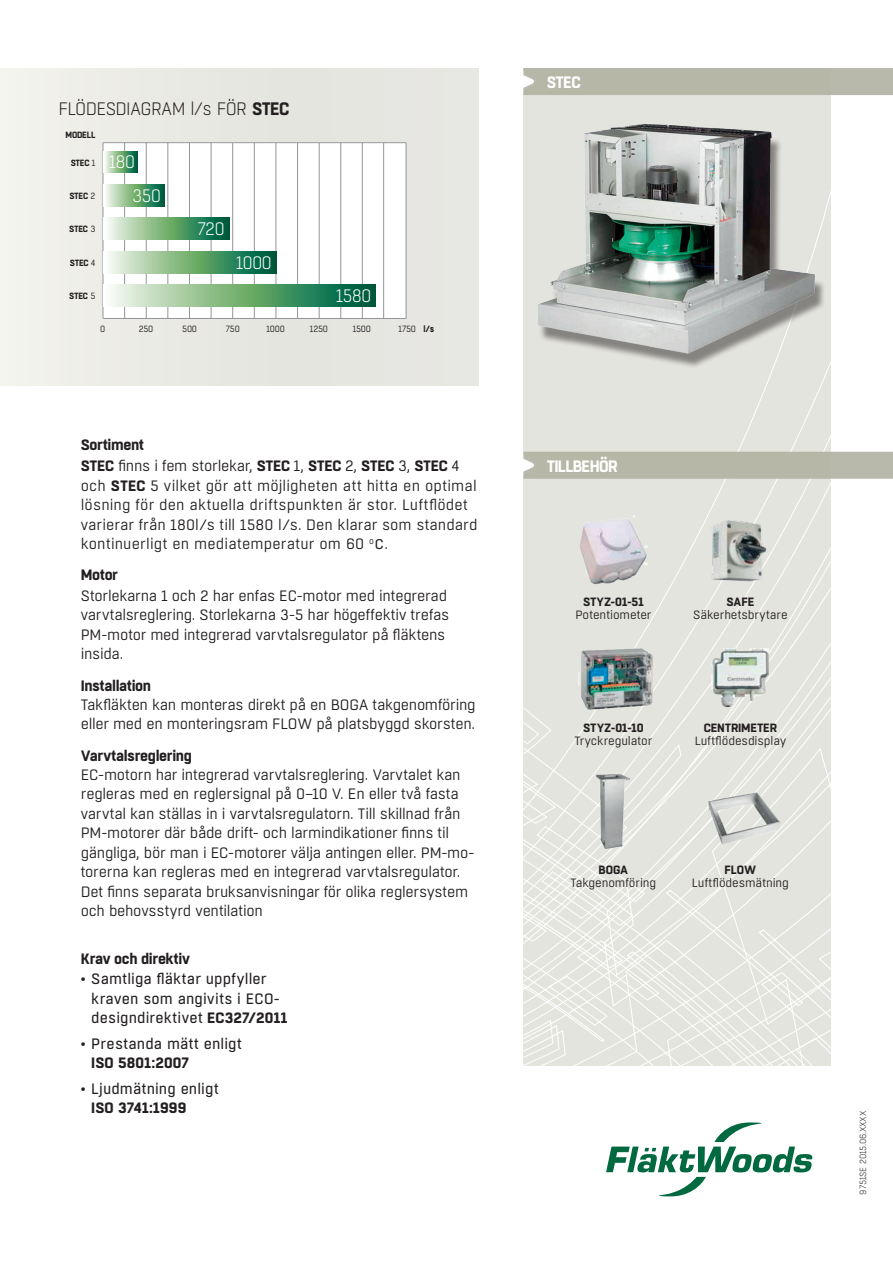
<style>
.page{position:relative;width:893px;height:1263px;background:#fff}
.page>*{position:absolute;margin:0;border:0;box-sizing:border-box;transform-origin:0 0}
.t1{font:300 18px "Boxed";letter-spacing:-.04em;color:#231f20;scale:.95 1}
.t2{font:300 18px/33.3px "Boxed";letter-spacing:-.05em;color:#fff;scale:.95 1}
.t3{font:700 16.5px "Boxed";letter-spacing:-.04em;color:#fff;scale:.95 1}
.t4{font:15px/19.5px "Boxed";letter-spacing:-.02em;color:#231f20}
.t5{font:15px/19.8px "Boxed";letter-spacing:.01em;color:#231f20}
.t6{font:15px/19.2px "Boxed";letter-spacing:.005em;color:#231f20}
.t7{font:700 15px "Boxed";letter-spacing:-.015em;color:#231f20}
.t8{font:700 15px "Boxed";letter-spacing:.01em;color:#231f20}
.t9{font:12px "Boxed";letter-spacing:-.01em;color:#231f20}
.t10{font:700 12px "Boxed";letter-spacing:-.01em;color:#231f20}
.t11{font:700 9px "Boxed";letter-spacing:-.03em;color:#231f20;scale:.95 1}
.t12{font:9px "Boxed";letter-spacing:-.03em;color:#231f20;scale:.95 1}
.t13{font:300 9px "Boxed";letter-spacing:-.02em;color:#231f20;scale:.95 1}
.s1{font-weight:700}
.s2{font-weight:400}
.s3{font-size:18px}
</style>
<div class="page">
<div style="left:523px;top:96px;width:308px;height:268px;background:#e4e4de"></div>
<svg style="left:523px;top:364px;width:308px;height:701px;background:#e6e6e0"></svg>
<div style="left:0;top:68px;width:478px;height:318px;background:#e7e7e3"></div>
<div style="left:523px;top:68px;width:370px;height:28px;background:#b7b7a8"></div>
<svg style="left:523px;top:450px;width:370px;height:29px;background:#bbbbad"></svg>
<svg style="left:606px;top:1122px;width:206px;height:74px"></svg>
<div style="left:103px;top:143px;width:303px;height:175px;background:#fff"></div>
<hr style="left:103px;top:143px;width:1px;height:175px;background:#939598">
<hr style="left:124px;top:143px;width:1px;height:175px;background:#939598">
<hr style="left:146px;top:143px;width:1px;height:175px;background:#939598">
<hr style="left:168px;top:143px;width:1px;height:175px;background:#939598">
<hr style="left:189px;top:143px;width:1px;height:175px;background:#939598">
<hr style="left:211px;top:143px;width:1px;height:175px;background:#939598">
<hr style="left:254px;top:143px;width:1px;height:175px;background:#939598">
<hr style="left:232px;top:143px;width:1px;height:175px;background:#939598">
<hr style="left:297px;top:143px;width:1px;height:175px;background:#939598">
<hr style="left:276px;top:143px;width:1px;height:175px;background:#939598">
<hr style="left:341px;top:143px;width:1px;height:175px;background:#939598">
<hr style="left:383px;top:143px;width:1px;height:175px;background:#939598">
<hr style="left:319px;top:143px;width:1px;height:175px;background:#939598">
<hr style="left:362px;top:143px;width:1px;height:175px;background:#939598">
<hr style="left:406px;top:143px;width:1px;height:176px;background:#939598">
<hr style="left:103px;top:142px;width:303px;height:1px;background:#939598">
<hr style="left:103px;top:318px;width:303px;height:1px;background:#939598">
<svg style="left:105px;top:151px;width:32px;height:22px"></svg>
<svg style="left:106px;top:185px;width:59px;height:21px"></svg>
<svg style="left:109px;top:252px;width:167px;height:21px;background:#6daa7f"></svg>
<svg style="left:108px;top:218px;width:121px;height:21px;background:#6da97f"></svg>
<svg style="left:112px;top:285px;width:263px;height:21px;background:#6da97f"></svg>
<div style="left:539px;top:129px;width:288px;height:240px;background:#231f20;opacity:.49"></div>
<img style="left:531px;top:118px;width:293px;height:240px">
<img style="left:554px;top:507px;width:246px;height:356px">
<p class="t1" style="left:58px;top:98px;width:245px">FLÖDESDIAGRAM l/s FÖR <span class="s1">STEC</span></p>
<p class="t11" style="left:65px;top:129px;width:33px">MODELL</p>
<p class="t11" style="left:71px;top:157px;width:28px">STEC <span class="s2">1</span></p>
<p class="t11" style="left:69px;top:189px;width:29px">STEC <span class="s2">2</span></p>
<p class="t11" style="left:69px;top:223px;width:29px">STEC <span class="s2">3</span></p>
<p class="t11" style="left:70px;top:256px;width:28px">STEC <span class="s2">4</span></p>
<p class="t11" style="left:69px;top:289px;width:29px">STEC <span class="s2">5</span></p>
<p class="t2" style="left:132px;top:146px;width:32px;text-indent:-23px">180<br>350</p>
<p class="t2" style="left:198px;top:212px;width:30px">720</p>
<p class="t2" style="left:236px;top:246px;width:39px">1000</p>
<p class="t2" style="left:336px;top:279px;width:39px">1580</p>
<p class="t12" style="left:100px;top:323px;width:7px">0</p>
<p class="t12" style="left:139px;top:323px;width:17px">250</p>
<p class="t12" style="left:182px;top:323px;width:17px">500</p>
<p class="t12" style="left:226px;top:323px;width:16px">750</p>
<p class="t12" style="left:267px;top:323px;width:21px">1000</p>
<p class="t12" style="left:310px;top:323px;width:20px">1250</p>
<p class="t12" style="left:353px;top:323px;width:21px">1500</p>
<p class="t12" style="left:399px;top:323px;width:39px">1750 <span class="s1">l/s</span></p>
<p class="t5" style="left:81px;top:435px;width:398px"><span class="s1">Sortiment<br>STEC</span> finns i fem storlekar, <span class="s1">STEC</span> 1, <span class="s1">STEC</span> 2, <span class="s1">STEC</span> 3, <span class="s1">STEC</span> 4 och <span class="s1">STEC</span> 5 vilket gör att möjligheten att hitta en optimal lösning för den aktuella driftspunkten är stor. Luftflödet varierar från 180l/s till 1580 l/s. Den klarar som standard kontinuerligt en mediatemperatur om 60 <sup>o</sup><span class="s3">c</span>.</p>
<p class="t7" style="left:81px;top:565px;width:39px">Motor</p>
<p class="t4" style="left:81px;top:586px;width:370px">Storlekarna 1 och 2 har enfas EC-motor med integrerad varvtalsreglering. Storlekarna 3-5 har högeffektiv trefas PM-motor med integrerad varvtalsregulator på fläktens insida.</p>
<p class="t7" style="left:81px;top:675px;width:72px">Installation</p>
<p class="t4" style="left:81px;top:695px;width:396px">Takfläkten kan monteras direkt på en BOGA takgenomföring eller med en monteringsram FLOW på platsbyggd skorsten.</p>
<p class="t7" style="left:81px;top:745px;width:113px">Varvtalsreglering</p>
<p class="t4" style="left:81px;top:765px;width:395px">EC-motorn har integrerad varvtalsreglering. Varvtalet kan regleras med en reglersignal på 0–10 V. En eller två fasta varvtal kan ställas in i varvtalsregulatorn. Till skillnad från PM-motorer där både drift- och larmindikationer finns til gängliga, bör man i EC-motorer välja antingen eller. PM-mo&shy;torerna kan regleras med en integrerad varvtalsregulator.<br>Det finns separata bruksanvisningar för olika reglersystem och behovsstyrd ventilation</p>
<p class="t7" style="left:81px;top:948px;width:111px">Krav och direktiv</p>
<p class="t6" style="left:91px;top:970px;width:198px;text-indent:-10px">• Samtliga fläktar uppfyller kraven som angivits i ECO&shy;designdirektivet <span class="s1">EC327/2011</span></p>
<p class="t6" style="left:81px;top:1034px;width:162px">• Prestanda mätt enligt</p>
<p class="t8" style="left:91px;top:1053px;width:99px">ISO 5801:2007</p>
<p class="t6" style="left:81px;top:1080px;width:139px">• Ljudmätning enligt</p>
<p class="t8" style="left:91px;top:1098px;width:96px">ISO 3741:1999</p>
<p class="t3" style="left:547px;top:72px;width:38px">STEC</p>
<p class="t3" style="left:547px;top:455px;width:76px">TILLBEHÖR</p>
<p class="t10" style="left:583px;top:593px;width:62px">STYZ-01-51</p>
<p class="t9" style="left:575px;top:607px;width:78px">Potentiometer</p>
<p class="t10" style="left:583px;top:719px;width:62px">STYZ-01-10</p>
<p class="t9" style="left:574px;top:733px;width:79px">Tryckregulator</p>
<p class="t10" style="left:726px;top:593px;width:29px">SAFE</p>
<p class="t9" style="left:693px;top:607px;width:96px">Säkerhetsbrytare</p>
<p class="t10" style="left:704px;top:719px;width:75px">CENTRIMETER</p>
<p class="t9" style="left:695px;top:733px;width:93px">Luftflödesdisplay</p>
<p class="t10" style="left:599px;top:861px;width:31px">BOGA</p>
<p class="t9" style="left:571px;top:875px;width:87px">Takgenomföring</p>
<p class="t10" style="left:725px;top:861px;width:33px">FLOW</p>
<p class="t9" style="left:692px;top:875px;width:98px">Luftflödesmätning</p>
<p class="t13" style="left:858px;top:1194px;width:89px;rotate:-90deg">9751SE 2015.06.XXXX</p>
</div>
